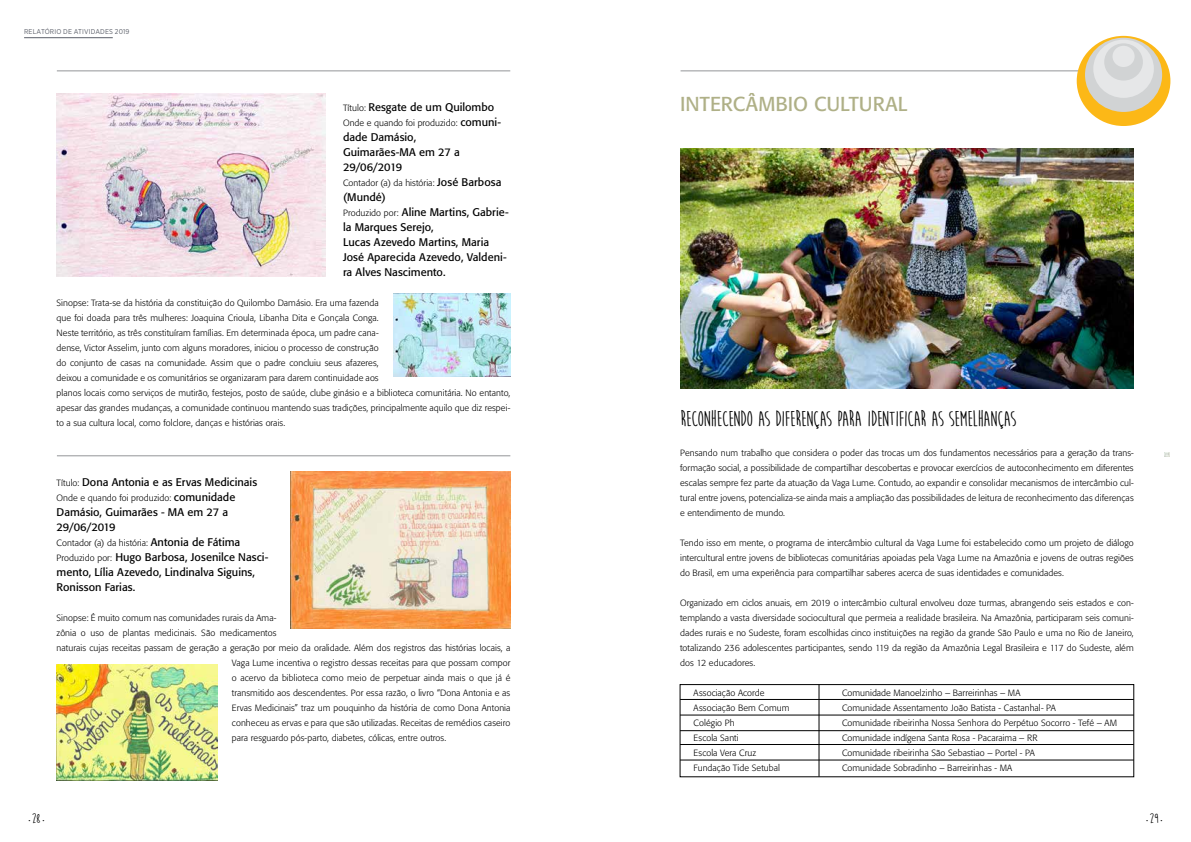
<style>
.page{position:relative;width:1191px;height:842px;background:#fff}
.page>*{position:absolute;margin:0;border:0;box-sizing:border-box;transform-origin:0 0}
.t1{font:700 22px "Moon Flower";letter-spacing:-.035em;color:#000}
.t2{font:20px "Formata";color:#afb087}
.t3{font:700 14px "Moon Flower";color:#000}
.t4{font:11px/15px "Formata";color:#000}
.t5{font:300 9px/15px "Formata";letter-spacing:.005em;color:#000}
.t6{font:7px "Gotham Narrow";letter-spacing:.02em;color:#5a5e68}
.t7{font:700 4px "Moon Flower";color:#000}
.s1{font-weight:300;font-size:9px}
.s2{font-weight:400;font-size:11px}
.s3{font-size:4px}
</style>
<div class="page">
<hr style="left:24px;top:38px;width:89px;height:1px;background:#5a5e68">
<hr style="left:57px;top:71px;width:453px;height:1px;background:#939598">
<hr style="left:680px;top:71px;width:454px;height:1px;background:#939598">
<svg style="left:1164px;top:452px;width:5px;height:4px"></svg>
<img style="left:393px;top:293px;width:117px;height:84px">
<img style="left:57px;top:94px;width:268px;height:182px">
<hr style="left:57px;top:456px;width:453px;height:1px;background:#939598">
<img style="left:680px;top:149px;width:453px;height:240px">
<div style="left:679px;top:684px;width:455px;height:93px;border:1px solid #000"></div>
<hr style="left:818px;top:684px;width:1px;height:92px;background:#000">
<hr style="left:680px;top:699px;width:453px;height:1px;background:#000">
<hr style="left:680px;top:715px;width:453px;height:1px;background:#000">
<hr style="left:680px;top:730px;width:453px;height:1px;background:#000">
<hr style="left:680px;top:744px;width:453px;height:1px;background:#000">
<hr style="left:680px;top:760px;width:453px;height:1px;background:#000">
<div style="left:1076px;top:36px;width:94px;height:90px;background:#fcb817;border-radius:50%"></div>
<div style="left:1085px;top:38px;width:77px;height:74px;background:#d1d3d4;border-radius:50%"></div>
<div style="left:1093px;top:40px;width:60px;height:58px;background:#e6e7e8;border-radius:50%"></div>
<div style="left:1104px;top:43px;width:38px;height:38px;background:#d1d3d4;border-radius:50%"></div>
<div style="left:1112px;top:46px;width:22px;height:21px;background:#e6e7e8;border-radius:50%"></div>
<img style="left:57px;top:664px;width:161px;height:116px">
<img style="left:291px;top:471px;width:219px;height:157px">
<p class="t6" style="left:24px;top:27px;width:107px">RELATÓRIO DE ATIVIDADES 2019</p>
<p class="t4" style="left:343px;top:100px;width:153px"><span class="s1">Título:</span> Resgate de um Quilombo</p>
<p class="t5" style="left:343px;top:115px;width:160px">Onde e quando foi produzido: <span class="s2">comuni-</span></p>
<p class="t4" style="left:343px;top:130px;width:118px">dade Damásio,<br>Guimarães-MA em 27 a<br>29/06/2019</p>
<p class="t5" style="left:343px;top:175px;width:160px">Contador (a) da história: <span class="s2">José Barbosa</span></p>
<p class="t4" style="left:343px;top:190px;width:167px">(Mundé)<br><span class="s1">Produzido por:</span> Aline Martins, Gabrie&shy;la Marques Serejo,<br>Lucas Azevedo Martins, Maria<br>José Aparecida Azevedo, Valdeni&shy;ra Alves Nascimento.</p>
<p class="t5" style="left:57px;top:295px;width:455px">Sinopse: Trata-se da história da constituição do Quilombo Damásio. Era uma fazenda<br>que foi doada para três mulheres: Joaquina Crioula, Libanha Dita e Gonçala Conga.<br>Neste território, as três constituíram famílias. Em determinada época, um padre cana-<br>dense, Victor Asselim, junto com alguns moradores, iniciou o processo de construção<br>do conjunto de casas na comunidade. Assim que o padre concluiu seus afazeres,<br>deixou a comunidade e os comunitários se organizaram para darem continuidade aos<br>planos locais como serviços de mutirão, festejos, posto de saúde, clube ginásio e a biblioteca comunitária. No entanto, apesar das grandes mudanças, a comunidade continuou mantendo suas tradições, principalmente aquilo que diz respei&shy;to a sua cultura local, como folclore, danças e histórias orais.</p>
<p class="t4" style="left:57px;top:475px;width:202px"><span class="s1">Título:</span> Dona Antonia e as Ervas Medicinais</p>
<p class="t5" style="left:57px;top:490px;width:180px">Onde e quando foi produzido: <span class="s2">comunidade</span></p>
<p class="t4" style="left:57px;top:505px;width:173px">Damásio, Guimarães - MA em 27 a<br>29/06/2019</p>
<p class="t5" style="left:57px;top:535px;width:185px">Contador (a) da história: <span class="s2">Antonia de Fátima</span></p>
<p class="t4" style="left:57px;top:550px;width:213px"><span class="s1">Produzido por:</span> Hugo Barbosa, Josenilce Nasci&shy;mento, Lília Azevedo, Lindinalva Siguins,<br>Ronisson Farias.</p>
<p class="t5" style="left:57px;top:610px;width:221px">Sinopse: É muito comum nas comunidades rurais da Ama-</p>
<p class="t5" style="left:57px;top:625px;width:221px">zônia o uso de plantas medicinais. São medicamentos</p>
<p class="t5" style="left:57px;top:640px;width:455px">naturais cujas receitas passam de geração a geração por meio da oralidade. Além dos registros das histórias locais, a</p>
<p class="t5" style="left:232px;top:655px;width:280px">Vaga Lume incentiva o registro dessas receitas para que possam compor</p>
<p class="t5" style="left:232px;top:670px;width:280px">o acervo da biblioteca como meio de perpetuar ainda mais o que já é</p>
<p class="t5" style="left:232px;top:685px;width:280px">transmitido aos descendentes. Por essa razão, o livro “Dona Antonia e as</p>
<p class="t5" style="left:232px;top:700px;width:280px">Ervas Medicinais” traz um pouquinho da história de como Dona Antonia</p>
<p class="t5" style="left:232px;top:715px;width:280px">conheceu as ervas e para que são utilizadas. Receitas de remédios caseiro</p>
<p class="t5" style="left:232px;top:730px;width:216px">para resguardo pós-parto, diabetes, cólicas, entre outros.</p>
<h2 class="t2" style="left:680px;top:92px;width:229px">INTERCÂMBIO CULTURAL</h2>
<h1 class="t1" style="left:680px;top:407px;width:337px">RECONHECENDO AS DIFERENÇAS PARA IDENTIFICAR AS SEMELHANÇAS</h1>
<p class="t5" style="left:680px;top:445px;width:455px;text-align:justify">Pensando num trabalho que considera o poder das trocas um dos fundamentos necessários para a geração da trans&shy;formação social, a possibilidade de compartilhar descobertas e provocar exercícios de autoconhecimento em diferentes escalas sempre fez parte da atuação da Vaga Lume. Contudo, ao expandir e consolidar mecanismos de intercâmbio cul&shy;tural entre jovens, potencializa-se ainda mais a ampliação das possibilidades de leitura de reconhecimento das diferenças e entendimento de mundo.</p>
<p class="t5" style="left:680px;top:535px;width:455px;text-align:justify">Tendo isso em mente, o programa de intercâmbio cultural da Vaga Lume foi estabelecido como um projeto de diálogo intercultural entre jovens de bibliotecas comunitárias apoiadas pela Vaga Lume na Amazônia e jovens de outras regiões do Brasil, em uma experiência para compartilhar saberes acerca de suas identidades e comunidades.</p>
<p class="t5" style="left:680px;top:595px;width:455px;text-align:justify">Organizado em ciclos anuais, em 2019 o intercâmbio cultural envolveu doze turmas, abrangendo seis estados e con&shy;templando a vasta diversidade sociocultural que permeia a realidade brasileira. Na Amazônia, participaram seis comuni&shy;dades rurais e no Sudeste, foram escolhidas cinco instituições na região da grande São Paulo e uma no Rio de Janeiro, totalizando 236 adolescentes participantes, sendo 119 da região da Amazônia Legal Brasileira e 117 do Sudeste, além dos 12 educadores.</p>
<p class="t5" style="left:693px;top:685px;width:97px">Associação Acorde<br>Associação Bem Comum<br>Colégio Ph<br>Escola Santi<br>Escola Vera Cruz<br>Fundação Tide Setubal</p>
<p class="t5" style="left:842px;top:685px;width:277px">Comunidade Manoelzinho – Barreirinhas – MA<br>Comunidade Assentamento João Batista - Castanhal- PA<br>Comunidade ribeirinha Nossa Senhora do Perpétuo Socorro - Tefé – AM Comunidade indígena Santa Rosa - Pacaraima – RR<br>Comunidade ribeirinha São Sebastiao – Portel - PA<br>Comunidade Sobradinho – Barreirinhas - MA</p>
<h3 class="t3" style="left:28px;top:812px;width:14px"><span class="s3">•</span> 28</h3>
<p class="t7" style="left:43px;top:819px;width:3px">•</p>
<h3 class="t3" style="left:1146px;top:812px;width:14px"><span class="s3">•</span> 29</h3>
<p class="t7" style="left:1160px;top:819px;width:3px">•</p>
</div>
